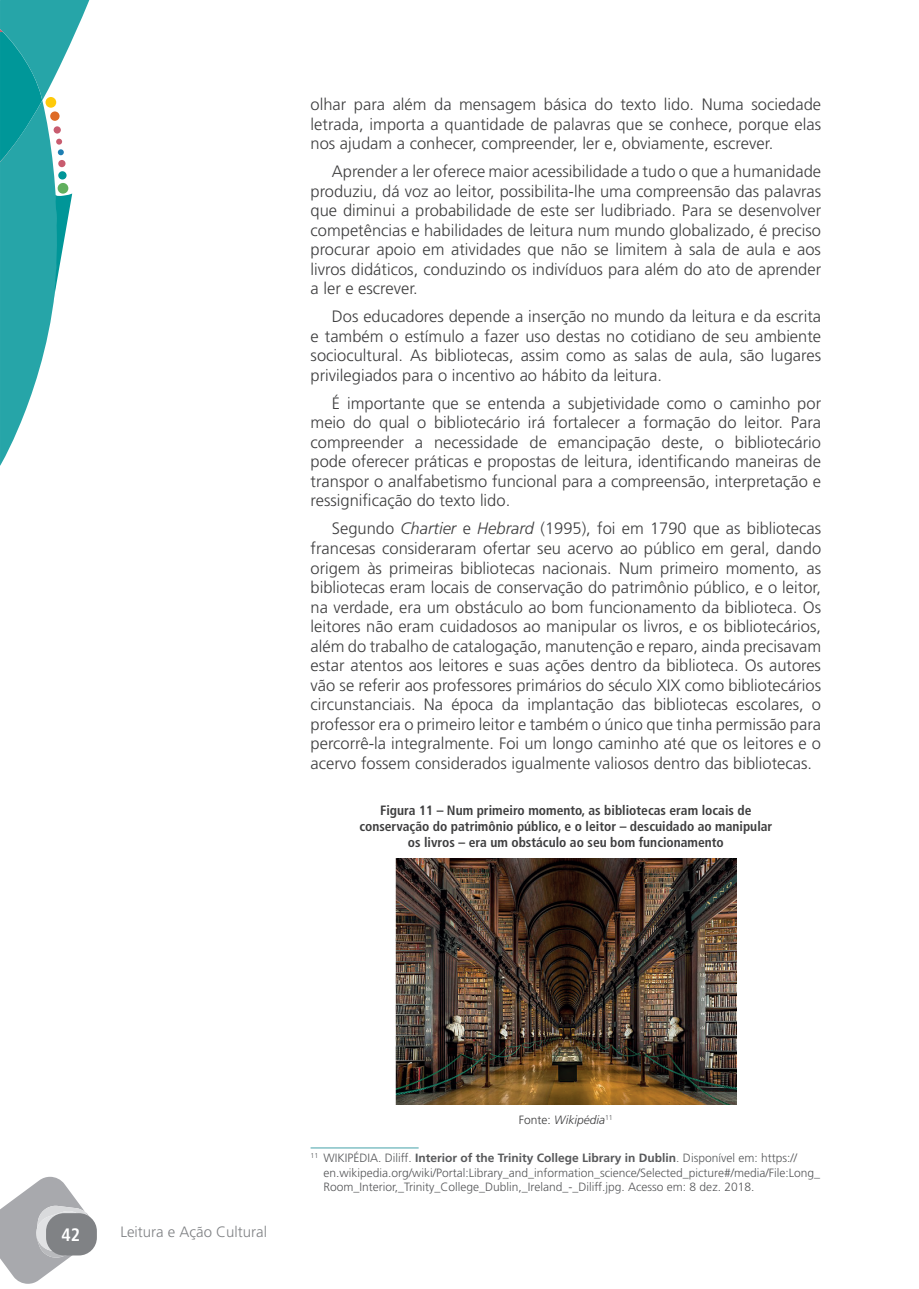
<style>
.page{position:relative;width:919px;height:1289px;background:#fff}
.page>*{position:absolute;margin:0;border:0;box-sizing:border-box;transform-origin:0 0}
.t1{font:700 condensed 18px "Frutiger LT Std";color:#fff}
.t2{font:300 16.5px/19.5px "Frutiger LT Std";color:#3e3e3f;text-align:justify}
.t3{font:300 15px "Frutiger LT Std";color:#808285}
.t4{font:700 condensed 13.5px/16.2px "Frutiger LT Std";color:#3e3e3f;text-align:center}
.t5{font:300 12px/14.4px "Frutiger LT Std";color:#57585a}
.t6{font:italic 300 12px "Frutiger LT Std";color:#3e3e3f}
.s1{font-style:italic}
.s2{font-style:normal}
.s3{font-weight:700}
</style>
<div class="page">
<svg style="left:0;top:0;width:89px;height:466px"></svg>
<svg style="left:0;top:1176px;width:96px;height:107px"></svg>
<div style="left:46px;top:1213px;width:51px;height:42px;background:#808285;border-radius:18px"></div>
<img style="left:395px;top:858px;width:341px;height:246px">
<hr style="left:310px;top:1147px;width:108px;height:1px;background:#82c1c5">
<p class="t2" style="left:310px;top:95px;width:512px">olhar para além da mensagem básica do texto lido. Numa sociedade letrada, importa a quantidade de palavras que se conhece, porque elas nos ajudam a conhecer, compreender, ler e, obviamente, escrever.</p>
<p class="t2" style="left:310px;top:162px;width:512px;text-indent:21px">Aprender a ler oferece maior acessibilidade a tudo o que a humanidade produziu, dá voz ao leitor, possibilita-lhe uma compreensão das palavras que diminui a probabilidade de este ser ludibriado. Para se desenvolver competências e habilidades de leitura num mundo globalizado, é preciso procurar apoio em atividades que não se limitem à sala de aula e aos livros didáticos, conduzindo os indivíduos para além do ato de aprender a ler e escrever.</p>
<p class="t2" style="left:310px;top:307px;width:512px;text-indent:21px">Dos educadores depende a inserção no mundo da leitura e da escrita e também o estímulo a fazer uso destas no cotidiano de seu ambiente sociocultural. As bibliotecas, assim como as salas de aula, são lugares privilegiados para o incentivo ao hábito da leitura.</p>
<p class="t2" style="left:310px;top:394px;width:512px;text-indent:21px">É importante que se entenda a subjetividade como o caminho por meio do qual o bibliotecário irá fortalecer a formação do leitor. Para compreender a necessidade de emancipação deste, o bibliotecário pode oferecer práticas e propostas de leitura, identificando maneiras de transpor o analfabetismo funcional para a compreensão, interpretação e ressignificação do texto lido.</p>
<p class="t2" style="left:310px;top:519px;width:512px;text-indent:21px">Segundo <span class="s1">Chartier</span> e <span class="s1">Hebrard</span> (1995), foi em 1790 que as bibliotecas francesas consideraram ofertar seu acervo ao público em geral, dando origem às primeiras bibliotecas nacionais. Num primeiro momento, as bibliotecas eram locais de conservação do patrimônio público, e o leitor, na verdade, era um obstáculo ao bom funcionamento da biblioteca. Os leitores não eram cuidadosos ao manipular os livros, e os bibliotecários, além do trabalho de catalogação, manutenção e reparo, ainda precisavam estar atentos aos leitores e suas ações dentro da biblioteca. Os autores vão se referir aos professores primários do século XIX como bibliotecários circunstanciais. Na época da implantação das bibliotecas escolares, o professor era o primeiro leitor e também o único que tinha permissão para percorrê-la integralmente. Foi um longo caminho até que os leitores e o acervo fossem considerados igualmente valiosos dentro das bibliotecas.</p>
<p class="t4" style="left:359px;top:801px;width:414px">Figura 11 – Num primeiro momento, as bibliotecas eram locais de conservação do patrimônio público, e o leitor – descuidado ao manipular os livros – era um obstáculo ao seu bom funcionamento</p>
<p class="t1" style="left:61px;top:1223px;width:20px">42</p>
<p class="t3" style="left:120px;top:1223px;width:148px">Leitura e Ação Cultural</p>
<p class="t6" style="left:519px;top:1112px;width:95px"><span class="s2">Fonte:</span> Wikipédia<sup>11</sup></p>
<p class="t5" style="left:323px;top:1151px;width:498px;text-indent:-13px"><sup>11</sup> WIKIPÉDIA. Diliff. <span class="s3">Interior of the Trinity College Library in Dublin</span>. Disponível em: https:// en.wikipedia.org/wiki/Portal:Library_and_information_science/Selected_picture#/media/File:Long_<br>Room_Interior,_Trinity_College_Dublin,_Ireland_-_Diliff.jpg. Acesso em: 8 dez. 2018.</p>
</div>
